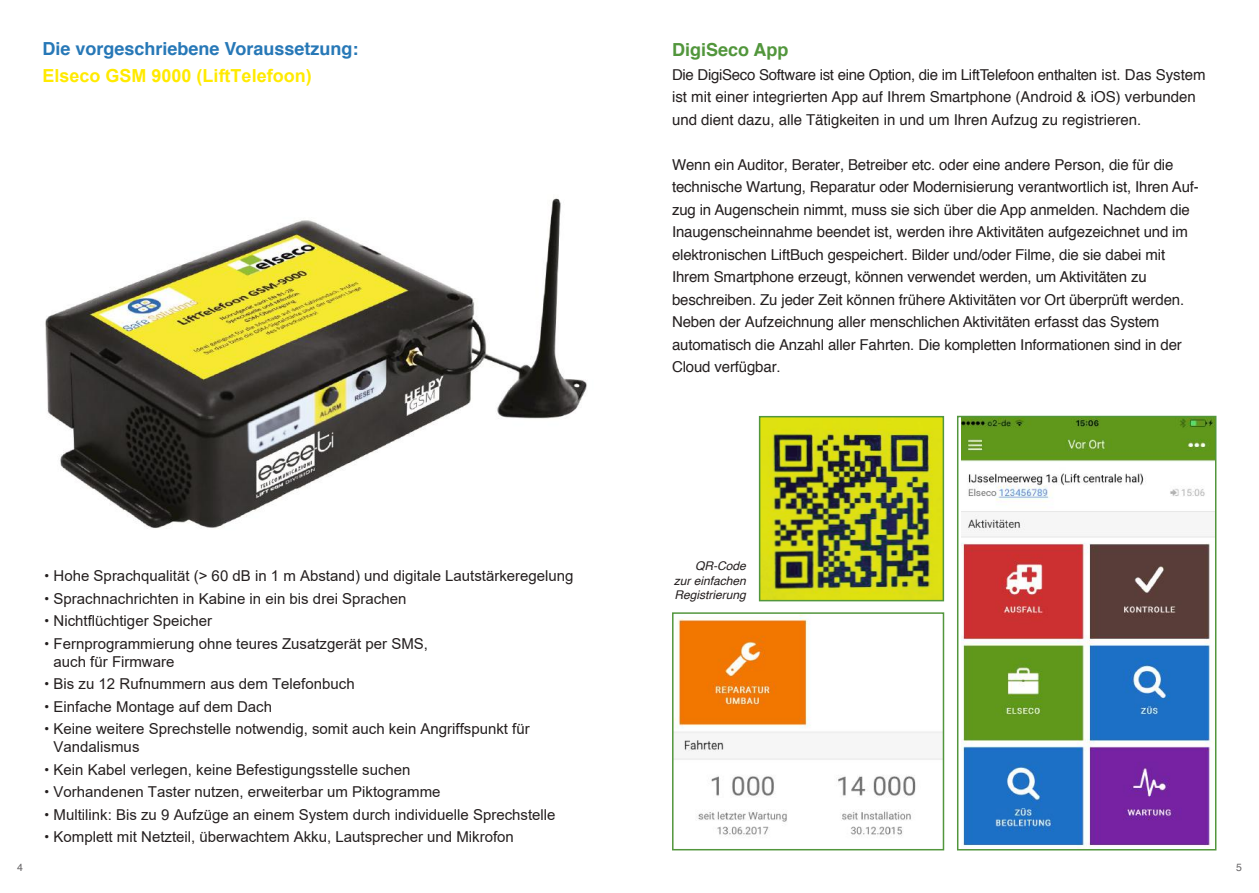
<style>
.page{position:relative;width:1259px;height:893px;background:#fff}
.page>*{position:absolute;margin:0;border:0;box-sizing:border-box;transform-origin:0 0}
.t1{font:700 18px "Helvetica";color:#2778b7}
.t2{font:700 18px "Arial";color:#ffea00}
.t3{font:700 18px "Helvetica";color:#52963c}
.t4{font:15px/22.5px "Helvetica";letter-spacing:-.01em;color:#241f1f}
.t5{font:15px/18px "Arial";color:#241f1f}
.t6{font:italic 12px/14.4px "Helvetica";color:#241f1f;text-align:justify}
.t7{font:10.5px "Helvetica";color:#656365}
.s1{font-family:"Helvetica"}
</style>
<div class="page">
<img style="left:45px;top:198px;width:542px;height:331px">
<img style="left:675px;top:615px;width:266px;height:221px">
<div style="left:672px;top:612px;width:272px;height:238px;border:2px solid #52963c"></div>
<img style="left:762px;top:419px;width:179px;height:179px">
<div style="left:759px;top:416px;width:185px;height:185px;border:2px solid #52963c"></div>
<img style="left:962px;top:419px;width:251px;height:428px">
<div style="left:957px;top:416px;width:259px;height:434px;border:2px solid #52963c"></div>
<p class="t1" style="left:43px;top:34px;width:317px">Die vorgeschriebene Voraussetzung:</p>
<p class="t2" style="left:43px;top:63px;width:271px">Elseco GSM 9000 (LiftTelefoon)</p>
<p class="t5" style="left:44px;top:567px;width:531px"><span class="s1">•</span> Hohe Sprachqualität (&gt; 60 dB in 1 m Abstand) und digitale Lautstärkeregelung</p>
<p class="t5" style="left:44px;top:589px;width:364px"><span class="s1">•</span> Sprachnachrichten in Kabine in ein bis drei Sprachen</p>
<p class="t5" style="left:44px;top:612px;width:169px"><span class="s1">•</span> Nichtflüchtiger Speicher</p>
<p class="t5" style="left:54px;top:634px;width:376px;text-indent:-9px"><span class="s1">•</span> Fernprogrammierung ohne teures Zusatzgerät per SMS, auch für Firmware</p>
<p class="t5" style="left:44px;top:675px;width:312px"><span class="s1">•</span> Bis zu 12 Rufnummern aus dem Telefonbuch</p>
<p class="t5" style="left:44px;top:697px;width:229px"><span class="s1">•</span> Einfache Montage auf dem Dach</p>
<p class="t5" style="left:54px;top:720px;width:478px;text-indent:-9px"><span class="s1">•</span> Keine weitere Sprechstelle notwendig, somit auch kein Angriffspunkt für<br>Vandalismus</p>
<p class="t5" style="left:44px;top:760px;width:368px"><span class="s1">•</span> Kein Kabel verlegen, keine Befestigungsstelle suchen</p>
<p class="t5" style="left:44px;top:783px;width:398px"><span class="s1">•</span> Vorhandenen Taster nutzen, erweiterbar um Piktogramme</p>
<p class="t5" style="left:44px;top:805px;width:513px"><span class="s1">•</span> Multilink: Bis zu 9 Aufzüge an einem System durch individuelle Sprechstelle</p>
<p class="t5" style="left:44px;top:828px;width:471px"><span class="s1">•</span> Komplett mit Netzteil, überwachtem Akku, Lautsprecher und Mikrofon</p>
<p class="t3" style="left:672px;top:35px;width:118px">DigiSeco App</p>
<p class="t4" style="left:672px;top:64px;width:535px">Die DigiSeco Software ist eine Option, die im LiftTelefoon enthalten ist. Das System ist mit einer integrierten App auf Ihrem Smartphone (Android &amp; iOS) verbunden und dient dazu, alle Tätigkeiten in und um Ihren Aufzug zu registrieren.</p>
<p class="t4" style="left:672px;top:154px;width:528px">Wenn ein Auditor, Berater, Betreiber etc. oder eine andere Person, die für die technische Wartung, Reparatur oder Modernisierung verantwortlich ist, Ihren Auf&shy;zug in Augenschein nimmt, muss sie sich über die App anmelden. Nachdem die Inaugenscheinnahme beendet ist, werden ihre Aktivitäten aufgezeichnet und im elektronischen LiftBuch gespeichert. Bilder und/oder Filme, die sie dabei mit Ihrem Smartphone erzeugt, können verwendet werden, um Aktivitäten zu beschreiben. Zu jeder Zeit können frühere Aktivitäten vor Ort überprüft werden.<br>Neben der Aufzeichnung aller menschlichen Aktivitäten erfasst das System automatisch die Anzahl aller Fahrten. Die kompletten Informationen sind in der Cloud verfügbar.</p>
<p class="t6" style="left:674px;top:559px;width:74px;text-indent:21px">QR-Code zur einfachen Registrierung</p>
<p class="t7" style="left:17px;top:859px;width:7px">4</p>
<p class="t7" style="left:1236px;top:859px;width:7px">5</p>
</div>
